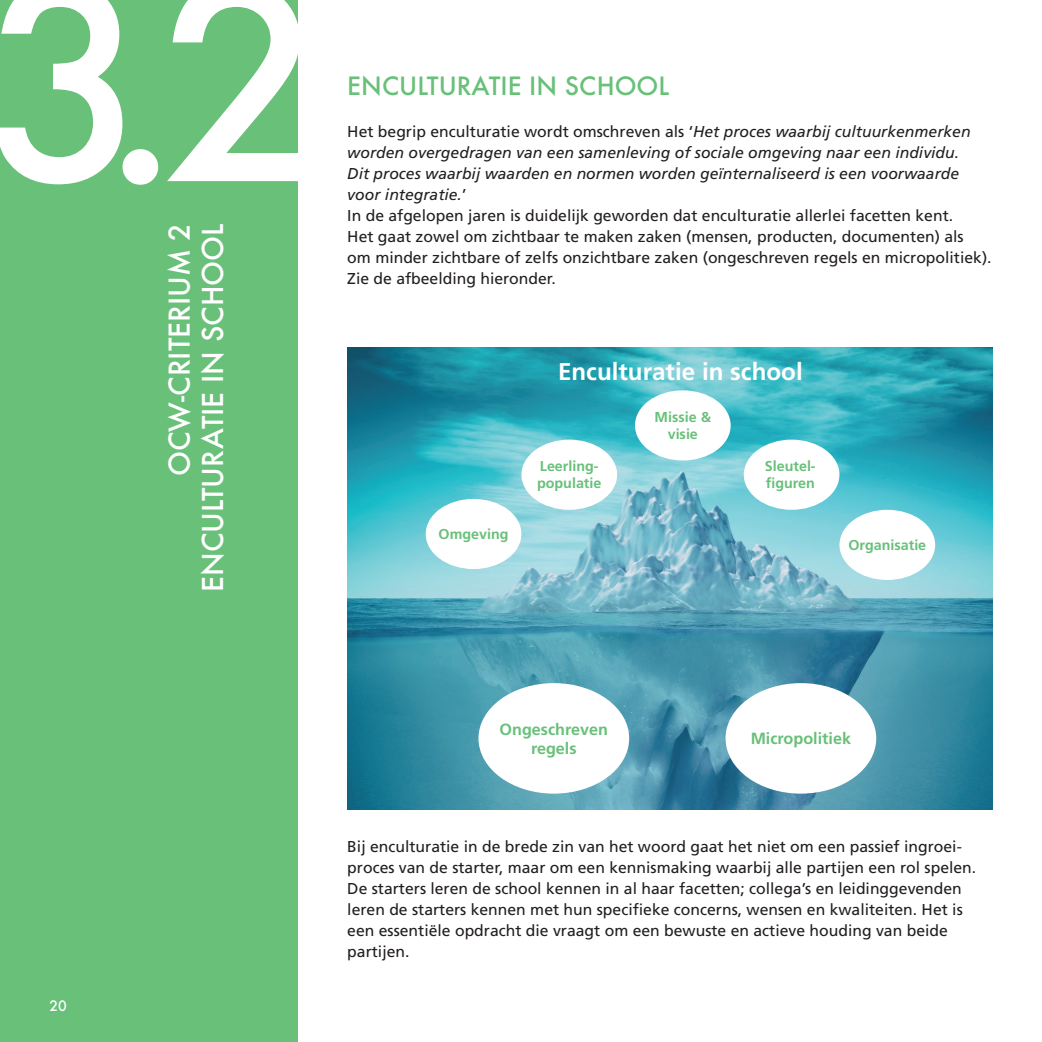
<style>
.page{position:relative;width:1042px;height:1042px;background:#fff}
.page>*{position:absolute;margin:0;border:0;box-sizing:border-box;transform-origin:0 0}
.t1{font:500 262.5px "Futura";color:#fff}
.t2{font:500 28px/33.6px "Futura";color:#fff;text-align:right}
.t3{font:500 24.5px "Futura";color:#68c079}
.t4{font:700 24.15px "Frutiger";color:#fff}
.t5{font:700 16.1px/19.4px "Frutiger";color:#68c079;text-align:center}
.t6{font:15.75px/21px "Frutiger";color:#231f20}
.t7{font:700 14.35px/17.2px "Frutiger";color:#68c079}
.t8{font:500 14px "Futura";color:#fff}
.s1{font-style:italic}
</style>
<div class="page">
<img style="left:347px;top:347px;width:645px;height:462px">
<div style="left:725px;top:683px;width:151px;height:110px;background:#fff;border-radius:50%"></div>
<div style="left:478px;top:683px;width:151px;height:110px;background:#fff;border-radius:50%"></div>
<div style="left:839px;top:510px;width:96px;height:70px;background:#fff;border-radius:50%"></div>
<div style="left:426px;top:499px;width:95px;height:70px;background:#fff;border-radius:50%"></div>
<div style="left:521px;top:440px;width:96px;height:70px;background:#fff;border-radius:50%"></div>
<div style="left:635px;top:390px;width:96px;height:70px;background:#fff;border-radius:50%"></div>
<div style="left:744px;top:440px;width:95px;height:70px;background:#fff;border-radius:50%"></div>
<div style="left:0;top:0;width:298px;height:1042px;background:#68c079"></div>
<h1 class="t1" style="left:-15px;top:-96px;width:339px">3.2</h1>
<h2 class="t2" style="left:162px;top:592px;width:370px;rotate:-90deg">OCW-CRITERIUM 2<br>ENCULTURATIE IN SCHOOL</h2>
<h3 class="t3" style="left:347px;top:70px;width:323px">ENCULTURATIE IN SCHOOL</h3>
<p class="t6" style="left:347px;top:122px;width:646px">Het begrip enculturatie wordt omschreven als ‘<span class="s1">Het proces waarbij cultuurkenmerken worden overgedragen van een samenleving of sociale omgeving naar een individu.<br>Dit proces waarbij waarden en normen worden geïnternaliseerd is een voorwaarde voor integratie.</span>’<br>In de afgelopen jaren is duidelijk geworden dat enculturatie allerlei facetten kent.<br>Het gaat zowel om zichtbaar te maken zaken (mensen, producten, documenten) als<br>om minder zichtbare of zelfs onzichtbare zaken (ongeschreven regels en micropolitiek).<br>Zie de afbeelding hieronder.</p>
<h3 class="t4" style="left:558px;top:357px;width:246px">Enculturatie in school</h3>
<p class="t7" style="left:438px;top:525px;width:71px">Omgeving</p>
<p class="t7" style="left:537px;top:458px;width:66px">Leerling&shy;populatie</p>
<p class="t7" style="left:654px;top:408px;width:58px;text-align:center">Missie &amp; visie</p>
<p class="t7" style="left:765px;top:458px;width:52px">Sleutel&shy;figuren</p>
<p class="t7" style="left:848px;top:536px;width:79px">Organisatie</p>
<p class="t8" style="left:50px;top:996px;width:19px">20</p>
<p class="t5" style="left:500px;top:719px;width:110px">Ongeschreven regels</p>
<p class="t5" style="left:751px;top:729px;width:102px">Micropolitiek</p>
<p class="t6" style="left:347px;top:835px;width:630px">Bij enculturatie in de brede zin van het woord gaat het niet om een passief ingroei&shy;proces van de starter, maar om een kennismaking waarbij alle partijen een rol spelen.<br>De starters leren de school kennen in al haar facetten; collega’s en leidinggevenden leren de starters kennen met hun specifieke concerns, wensen en kwaliteiten. Het is een essentiële opdracht die vraagt om een bewuste en actieve houding van beide partijen.</p>
</div>
